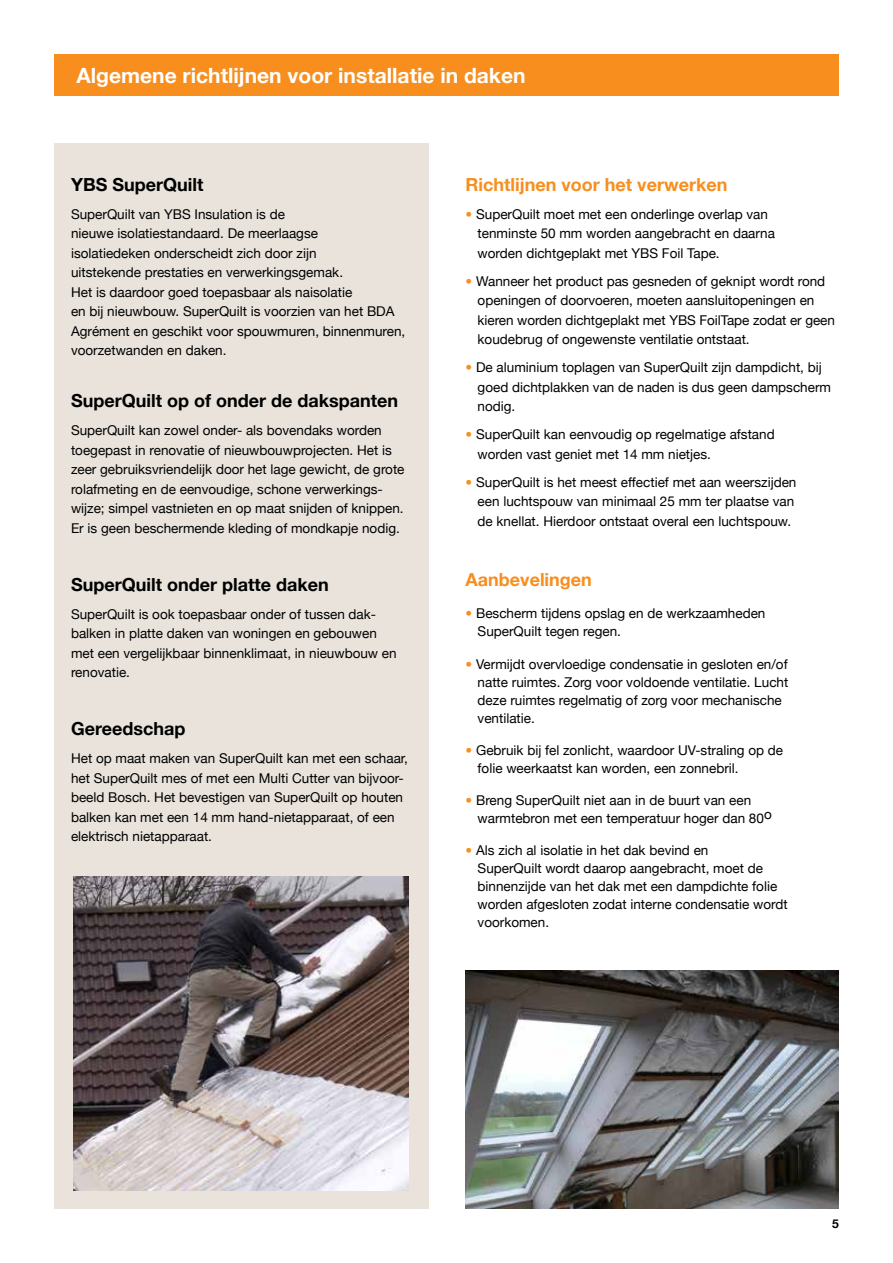
<style>
.page{position:relative;width:893px;height:1263px;background:#fff}
.page>*{position:absolute;margin:0;border:0;box-sizing:border-box;transform-origin:0 0}
.t1{font:700 21px "Helvetica Neue";color:#fff}
.t2{font:700 18px "Helvetica Neue";color:#000}
.t3{font:700 18px "Helvetica Neue";color:#f78e1e}
.t4{font:13.5px/19.5px "Helvetica Neue";color:#000}
.t5{font:700 12px "Helvetica Neue";color:#000}
.s1{color:#f78e1e}
</style>
<div class="page">
<div style="left:54px;top:54px;width:785px;height:41px;background:#f78e1e"></div>
<div style="left:54px;top:144px;width:374px;height:1065px;background:#e9e3dc"></div>
<img style="left:74px;top:877px;width:335px;height:314px">
<img style="left:466px;top:970px;width:373px;height:239px">
<h1 class="t1" style="left:76px;top:63px;width:451px">Algemene richtlijnen voor installatie in daken</h1>
<h2 class="t2" style="left:71px;top:173px;width:134px">YBS SuperQuilt</h2>
<p class="t4" style="left:71px;top:204px;width:336px">SuperQuilt van YBS Insulation is de<br>nieuwe isolatiestandaard. De meerlaagse<br>isolatiedeken onderscheidt zich door zijn<br>uitstekende prestaties en verwerkingsgemak.<br>Het is daardoor goed toepasbaar als naisolatie<br>en bij nieuwbouw. SuperQuilt is voorzien van het BDA Agrément en geschikt voor spouwmuren, binnenmuren, voorzetwanden en daken.</p>
<h2 class="t2" style="left:71px;top:389px;width:329px">SuperQuilt op of onder de dakspanten</h2>
<p class="t4" style="left:71px;top:420px;width:335px">SuperQuilt kan zowel onder- als bovendaks worden toegepast in renovatie of nieuwbouwprojecten. Het is zeer gebruiksvriendelijk door het lage gewicht, de grote rolafmeting en de eenvoudige, schone verwerkings&shy;wijze; simpel vastnieten en op maat snijden of knippen.<br>Er is geen beschermende kleding of mondkapje nodig.</p>
<h2 class="t2" style="left:71px;top:573px;width:259px">SuperQuilt onder platte daken</h2>
<p class="t4" style="left:71px;top:604px;width:327px">SuperQuilt is ook toepasbaar onder of tussen dak&shy;balken in platte daken van woningen en gebouwen met een vergelijkbaar binnenklimaat, in nieuwbouw en renovatie.</p>
<h2 class="t2" style="left:71px;top:718px;width:116px">Gereedschap</h2>
<p class="t4" style="left:71px;top:748px;width:338px">Het op maat maken van SuperQuilt kan met een schaar, het SuperQuilt mes of met een Multi Cutter van bijvoor&shy;beeld Bosch. Het bevestigen van SuperQuilt op houten balken kan met een 14 mm hand-nietapparaat, of een elektrisch nietapparaat.</p>
<h2 class="t3" style="left:466px;top:173px;width:263px">Richtlijnen voor het verwerken</h2>
<p class="t4" style="left:478px;top:204px;width:299px;text-indent:-12px"><span class="s1">•</span> SuperQuilt moet met een onderlinge overlap van tenminste 50 mm worden aangebracht en daarna worden dichtgeplakt met YBS Foil Tape.</p>
<p class="t4" style="left:478px;top:271px;width:359px;text-indent:-12px"><span class="s1">•</span> Wanneer het product pas gesneden of geknipt wordt rond openingen of doorvoeren, moeten aansluitopeningen en kieren worden dichtgeplakt met YBS FoilTape zodat er geen koudebrug of ongewenste ventilatie ontstaat.</p>
<p class="t4" style="left:478px;top:357px;width:355px;text-indent:-12px"><span class="s1">•</span> De aluminium toplagen van SuperQuilt zijn dampdicht, bij goed dichtplakken van de naden is dus geen dampscherm nodig.</p>
<p class="t4" style="left:478px;top:424px;width:299px;text-indent:-12px"><span class="s1">•</span> SuperQuilt kan eenvoudig op regelmatige afstand worden vast geniet met 14 mm nietjes.</p>
<p class="t4" style="left:478px;top:472px;width:320px;text-indent:-12px"><span class="s1">•</span> SuperQuilt is het meest effectief met aan weerszijden een luchtspouw van minimaal 25 mm ter plaatse van de knellat. Hierdoor ontstaat overal een luchtspouw.</p>
<h2 class="t3" style="left:466px;top:568px;width:128px">Aanbevelingen</h2>
<p class="t4" style="left:478px;top:604px;width:289px;line-height:18px;text-indent:-12px"><span class="s1">•</span> Bescherm tijdens opslag en de werkzaamheden<br>SuperQuilt tegen regen.</p>
<p class="t4" style="left:478px;top:655px;width:312px;line-height:18px;text-indent:-12px"><span class="s1">•</span> Vermijdt overvloedige condensatie in gesloten en/of natte ruimtes. Zorg voor voldoende ventilatie. Lucht deze ruimtes regelmatig of zorg voor mechanische ventilatie.</p>
<p class="t4" style="left:478px;top:741px;width:307px;line-height:18px;text-indent:-12px"><span class="s1">•</span> Gebruik bij fel zonlicht, waardoor UV-straling op de folie weerkaatst kan worden, een zonnebril.</p>
<p class="t4" style="left:478px;top:791px;width:296px;line-height:18px;text-indent:-12px"><span class="s1">•</span> Breng SuperQuilt niet aan in de buurt van een warmtebron met een temperatuur hoger dan 80o</p>
<p class="t4" style="left:478px;top:841px;width:311px;line-height:18px;text-indent:-12px"><span class="s1">•</span> Als zich al isolatie in het dak bevind en<br>SuperQuilt wordt daarop aangebracht, moet de binnenzijde van het dak met een dampdichte folie worden afgesloten zodat interne condensatie wordt voorkomen.</p>
<p class="t5" style="left:832px;top:1216px;width:8px">5</p>
</div>
